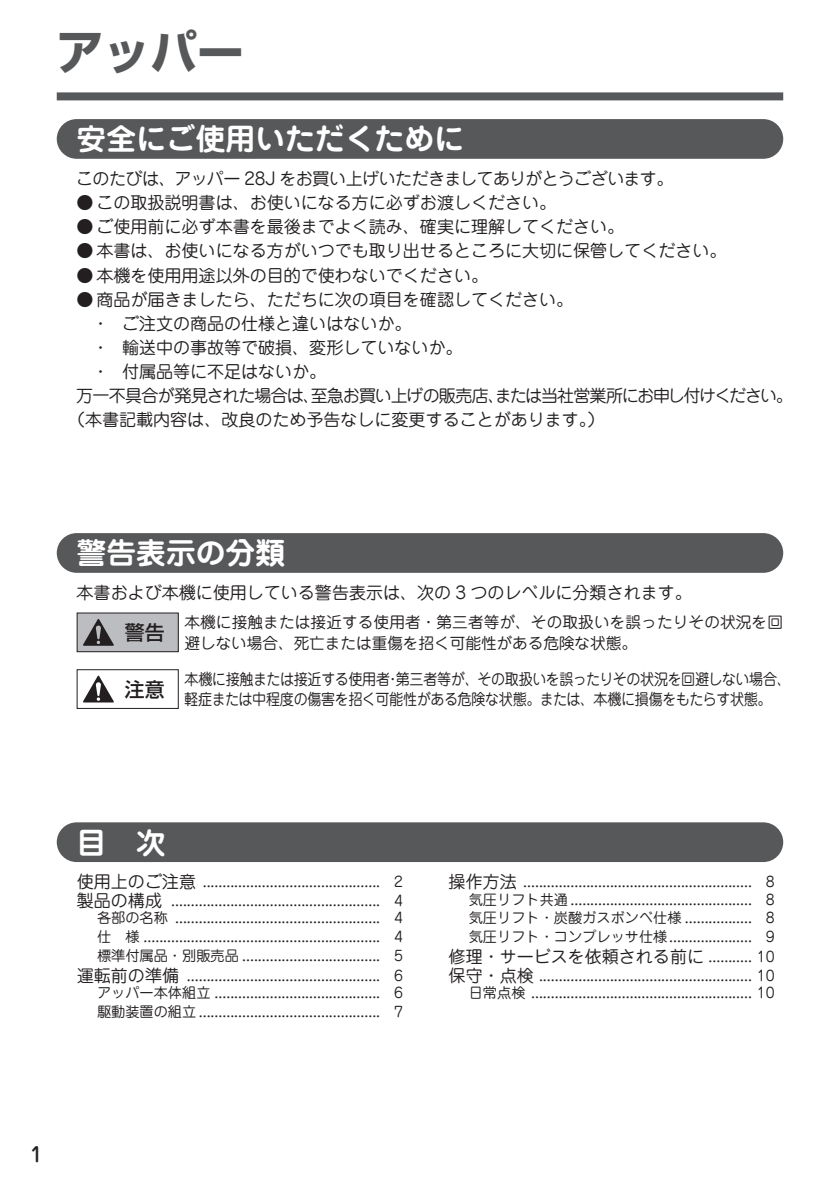
<style>
.page{position:relative;width:840px;height:1191px;background:#fff}
.page>*{position:absolute;margin:0;border:0;box-sizing:border-box;transform-origin:0 0}
.t1{font:700 46.8px "Shin Go Pro";color:#57585a}
.t2{font:700 29.8px "Jun 501 Pro";color:#fff}
.t3{font:500 19.8px "Shin Go Pro";color:#231f20}
.t4{font:500 19.8px "Jun 34 Pro";color:#231f20}
.t5{font:17px "Jun 201 Pro";color:#231f20}
.t6{font:17px "Jun 201 Pro";letter-spacing:-.065em;color:#231f20}
.t7{font:17px "Jun 201 Pro";letter-spacing:-.035em;color:#231f20}
.t8{font:15.6px/19.8px "Jun 201 Pro";letter-spacing:-.015em;color:#231f20;scale:.9 1}
.t9{font:15.6px/21.2px "Jun 201 Pro";letter-spacing:.01em;color:#231f20}
.t10{font:14.2px/18.8px "Jun 201 Pro";color:#231f20;text-align:right}
.s1{font-size:17px}
.s2{font-size:14.2px}
</style>
<div class="page">
<div style="left:57px;top:92px;width:725px;height:8px;background:#57585a"></div>
<div style="left:77px;top:613px;width:101px;height:38px;background:#bcbdc0"></div>
<div style="left:77px;top:612px;width:102px;height:40px;border:1px solid #231f20"></div>
<svg style="left:83px;top:619px;width:31px;height:27px"></svg>
<div style="left:57px;top:119px;width:725px;height:40px;background:#57585a;border-radius:20px"></div>
<div style="left:57px;top:533px;width:725px;height:40px;background:#57585a;border-radius:20px"></div>
<div style="left:57px;top:822px;width:725px;height:40px;background:#57585a;border-radius:20px"></div>
<div style="left:77px;top:669px;width:102px;height:40px;border:1px solid #231f20"></div>
<svg style="left:83px;top:675px;width:31px;height:27px"></svg>
<h1 class="t1" style="left:57px;top:15px;width:189px">アッパー</h1>
<h2 class="t2" style="left:77px;top:115px;width:388px">安全にご使用いただくために</h2>
<p class="t7" style="left:76px;top:165px;width:598px">このたびは、アッパー 28J をお買い上げいただきましてありがとうございます。</p>
<p class="t5" style="left:77px;top:189px;width:481px">● この取扱説明書は、お使いになる方に必ずお渡しください。</p>
<p class="t5" style="left:77px;top:213px;width:549px">● ご使用前に必ず本書を最後までよく読み、確実に理解してください。</p>
<p class="t5" style="left:77px;top:237px;width:651px">● 本書は、お使いになる方がいつでも取り出せるところに大切に保管してください。</p>
<p class="t5" style="left:77px;top:262px;width:413px">● 本機を使用用途以外の目的で使わないでください。</p>
<p class="t5" style="left:77px;top:286px;width:498px">● 商品が届きましたら、ただちに次の項目を確認してください。</p>
<p class="t5" style="left:92px;top:310px;width:320px">・ ご注文の商品の仕様と違いはないか。</p>
<p class="t5" style="left:92px;top:334px;width:371px">・ 輸送中の事故等で破損、変形していないか。</p>
<p class="t5" style="left:92px;top:358px;width:235px">・ 付属品等に不足はないか。</p>
<p class="t6" style="left:76px;top:382px;width:717px">万一不具合が発見された場合は、至急お買い上げの販売店、または当社営業所にお申し付けください。</p>
<p class="t5" style="left:68px;top:406px;width:537px">（本書記載内容は、改良のため予告なしに変更することがあります。）</p>
<h2 class="t2" style="left:77px;top:529px;width:210px">警告表示の分類</h2>
<p class="t5" style="left:77px;top:579px;width:616px">本書および本機に使用している警告表示は、次の 3 つのレベルに分類されます。</p>
<h3 class="t3" style="left:125px;top:616px;width:41px">警告</h3>
<p class="t9" style="left:184px;top:609px;width:599px">本機に接触または接近する使用者・第三者等が、その取扱いを誤ったりその状況を回避しない場合、死亡または重傷を招く可能性がある危険な状態。</p>
<p class="t8" style="left:125px;top:667px;width:741px;text-indent:59px">本機に接触または接近する使用者・第三者等が、その取扱いを誤ったりその状況を回避しない場合、<sup>注意</sup> 軽症または中程度の傷害を招く可能性がある危険な状態。または、本機に損傷をもたらす状態。</p>
<h2 class="t2" style="left:77px;top:818px;width:91px">目　次</h2>
<p class="t10" style="left:77px;top:871px;width:327px;text-align:left"><span class="s1">使用上のご注意</span> ............................................. 2<span class="s1">製品の構成</span> ..................................................... 4</p>
<p class="t10" style="left:97px;top:907px;width:307px;text-align:justify">各部の名称 .................................................... 4仕　様 ............................................................ 4標準付属品・別販売品 ................................... 5</p>
<p class="t10" style="left:77px;top:965px;width:327px;line-height:17.2px"><span class="s1">運転前の準備</span> ................................................. 6アッパー本体組立 .......................................... 6</p>
<p class="t10" style="left:97px;top:1000px;width:307px">駆動装置の組立 .............................................. 7</p>
<p class="t10" style="left:448px;top:871px;width:327px;line-height:17.2px"><span class="s1">操作方法</span> .......................................................... 8気圧リフト共通 .............................................. 8</p>
<p class="t10" style="left:468px;top:907px;width:307px;text-align:left">気圧リフト・炭酸ガスボンベ仕様 ................. 8気圧リフト・コンプレッサ仕様 ..................... 9</p>
<p class="t5" style="left:448px;top:943px;width:327px">修理・サービスを依頼される前に <span class="s2">........... 10</span></p>
<p class="t10" style="left:448px;top:965px;width:327px;line-height:17.2px"><span class="s1">保守・点検</span> ...................................................... 10日常点検 ........................................................ 10</p>
<h3 class="t4" style="left:31px;top:1138px;width:14px">1</h3>
</div>
